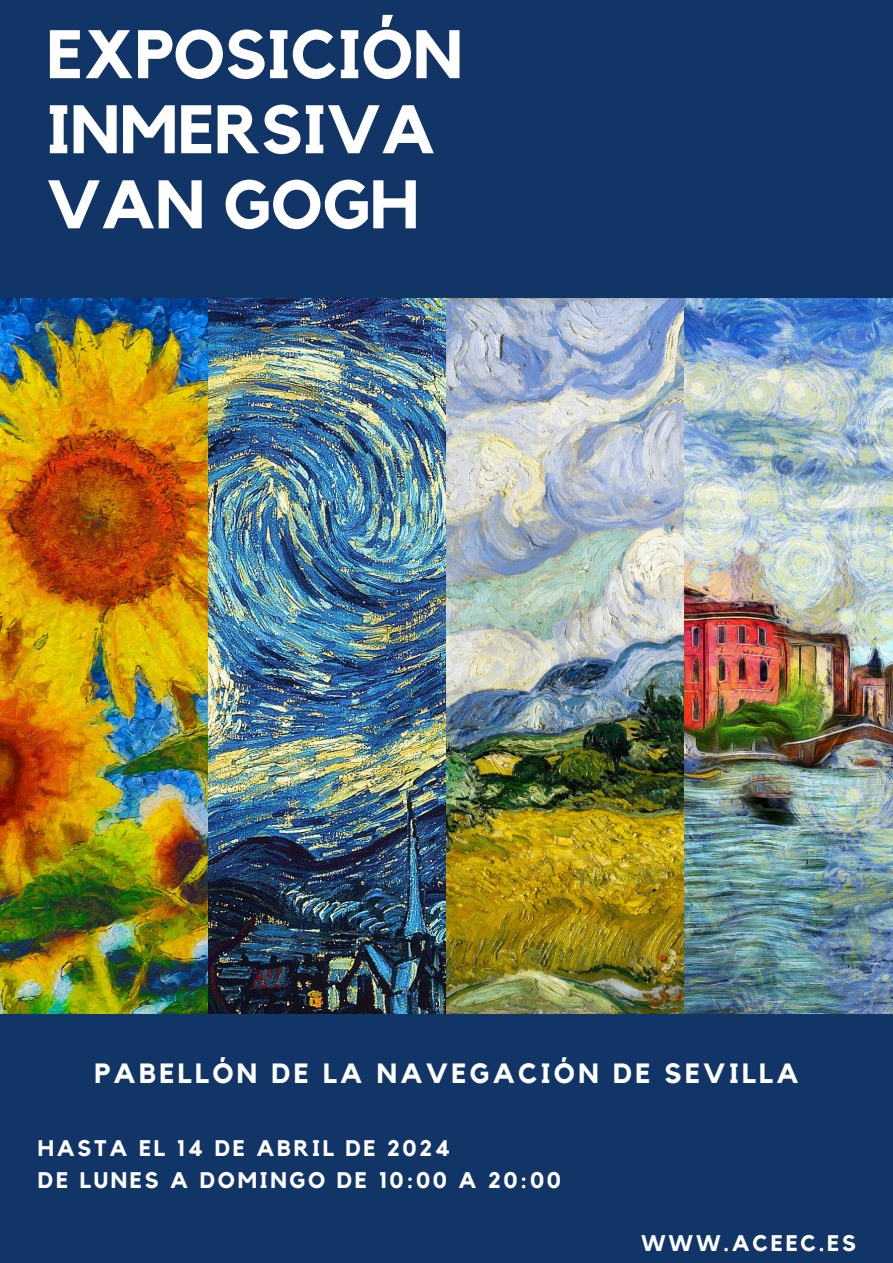
<style>
.page{position:relative;width:893px;height:1263px;background:#113567}
.page>*{position:absolute;margin:0;border:0;box-sizing:border-box;transform-origin:0 0}
.t1{font:700 67.72px/75.1px "Kollektif";color:#fff}
.t2{font:700 27.75px "Kollektif";letter-spacing:.12em;color:#fff}
.t3{font:700 22.5px "Kollektif";letter-spacing:.12em;color:#fff}
</style>
<div class="page">
<img style="left:0;top:298px;width:893px;height:716px">
<h1 class="t1" style="left:47px;top:20px;width:417px">EXPOSICIÓN<br>INMERSIVA<br>VAN GOGH</h1>
<h2 class="t2" style="left:94px;top:1061px;width:706px">PABELLÓN DE LA NAVEGACIÓN DE SEVILLA</h2>
<p class="t3" style="left:38px;top:1138px;width:414px">HASTA EL 14 DE ABRIL DE 2024</p>
<p class="t3" style="left:38px;top:1169px;width:524px">DE LUNES A DOMINGO DE 10:00 A 20:00</p>
<p class="t3" style="left:641px;top:1232px;width:216px">WWW.ACEEC.ES</p>
</div>
